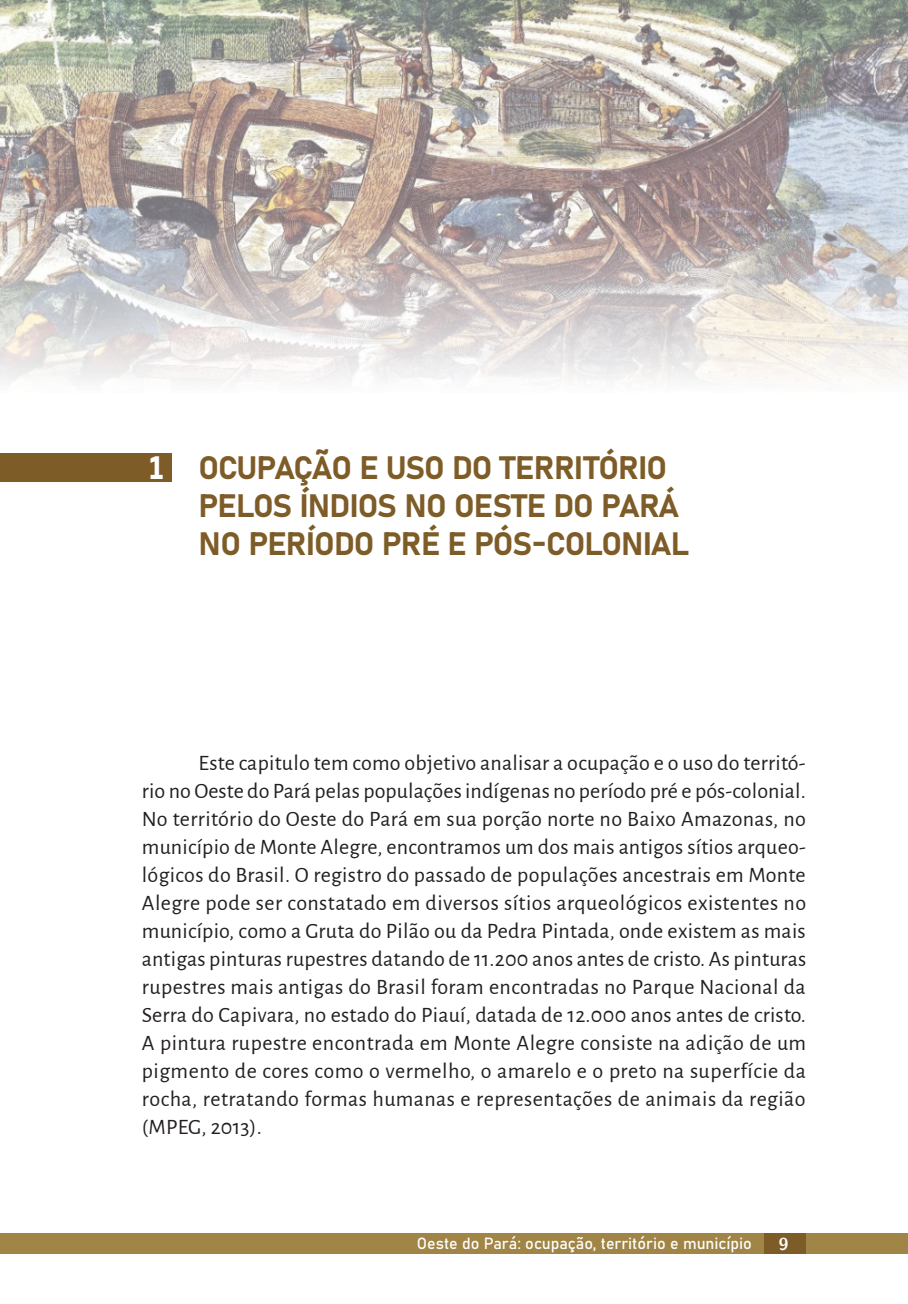
<style>
.page{position:relative;width:908px;height:1304px;background:#fff}
.page>*{position:absolute;margin:0;border:0;box-sizing:border-box;transform-origin:0 0}
.t1{font:32px/38px "Bahnschrift";letter-spacing:-.03em;color:#7e5c28}
.t2{font:22px/28px "Alegreya Sans";letter-spacing:.02em;color:#231f20;text-align:justify}
.t3{font:18px "Sansita";color:#fff}
.t4{font:16px "Bahnschrift";color:#fff}
.s1{color:#fff}
</style>
<div class="page">
<img style="left:0;top:0;width:907px;height:381px">
<div style="left:0;top:1233px;width:907px;height:21px;background:#a18546"></div>
<div style="left:763px;top:1233px;width:42px;height:21px;background:#7e5c28"></div>
<div style="left:0;top:454px;width:171px;height:28px;background:#7e5c28"></div>
<h1 class="t1" style="left:198px;top:447px;width:492px;text-indent:-51px"><span class="s1">1</span> OCUPAÇÃO E USO DO TERRITÓRIO<br>PELOS ÍNDIOS NO OESTE DO PARÁ<br>NO PERÍODO PRÉ E PÓS-COLONIAL</h1>
<p class="t2" style="left:142px;top:748px;width:665px;text-indent:57px">Este capitulo tem como objetivo analisar a ocupação e o uso do territó&shy;rio no Oeste do Pará pelas populações indígenas no período pré e pós-colonial.<br>No território do Oeste do Pará em sua porção norte no Baixo Amazonas, no município de Monte Alegre, encontramos um dos mais antigos sítios arqueo&shy;lógicos do Brasil. O registro do passado de populações ancestrais em Monte Alegre pode ser constatado em diversos sítios arqueológicos existentes no município, como a Gruta do Pilão ou da Pedra Pintada, onde existem as mais antigas pinturas rupestres datando de 11.200 anos antes de cristo. As pinturas rupestres mais antigas do Brasil foram encontradas no Parque Nacional da Serra do Capivara, no estado do Piauí, datada de 12.000 anos antes de cristo.<br>A pintura rupestre encontrada em Monte Alegre consiste na adição de um pigmento de cores como o vermelho, o amarelo e o preto na superfície da rocha, retratando formas humanas e representações de animais da região (MPEG, 2013).</p>
<p class="t4" style="left:416px;top:1231px;width:336px">Oeste do Pará: ocupação, território e município</p>
<p class="t3" style="left:778px;top:1233px;width:11px">9</p>
</div>
